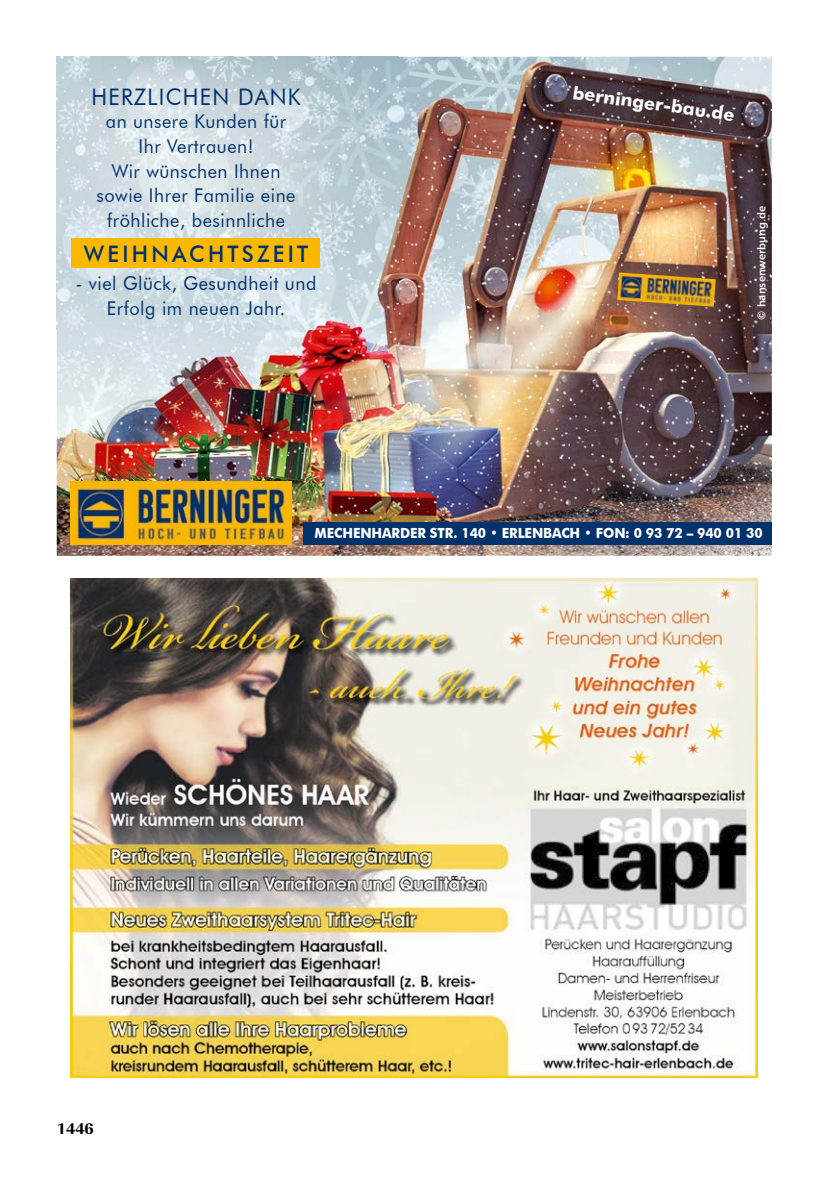
<style>
.page{position:relative;width:840px;height:1191px;background:#fff}
.page>*{position:absolute;margin:0;border:0;box-sizing:border-box;transform-origin:0 0}
.t1{font:22.8px "Futura BT";letter-spacing:.06em;color:#00326c;scale:.95 1}
.t2{font:500 22.8px "Futura BT";letter-spacing:.15em;color:#00326c;scale:.95 1}
.t3{font:19px/24.8px "Futura BT";letter-spacing:.03em;color:#00326c;text-align:center;scale:.95 1}
.t4{font:700 18px "Futura BT";color:#fff}
.t5{font:700 expanded 16px "Imperial URW";color:#000}
.t6{font:700 14px "Futura BT";letter-spacing:-.01em;color:#fff;scale:.95 1}
.t7{font:11px "Humanist 777 BT Bold B";color:#fff}
</style>
<div class="page">
<img style="left:71px;top:578px;width:686px;height:499px">
<img style="left:57px;top:57px;width:714px;height:499px">
<img style="left:71px;top:482px;width:220px;height:62px">
<div style="left:303px;top:522px;width:468px;height:22px;background:#00326c"></div>
<img style="left:617px;top:272px;width:98px;height:35px">
<img style="left:57px;top:57px;width:341px;height:272px">
<div style="left:71px;top:238px;width:248px;height:29px;background:#fbb800"></div>
<p class="t1" style="left:91px;top:83px;width:221px">HERZLICHEN DANK</p>
<p class="t4" style="left:574px;top:81px;width:164px;rotate:8deg">berninger-bau.de</p>
<p class="t3" style="left:96px;top:109px;width:211px">an unsere Kunden für<br>Ihr Vertrauen!<br>Wir wünschen Ihnen sowie Ihrer Familie eine fröhliche, besinnliche</p>
<p class="t2" style="left:84px;top:240px;width:237px">WEIHNACHTSZEIT</p>
<p class="t3" style="left:76px;top:271px;width:255px">- viel Glück, Gesundheit und<br>Erfolg im neuen Jahr.</p>
<p class="t7" style="left:754px;top:320px;width:116px;rotate:-90deg">© hansenwerbung.de</p>
<p class="t6" style="left:314px;top:525px;width:473px">MECHENHARDER STR. 140 • ERLENBACH • FON: 0 93 72 – 940 01 30</p>
<p class="t5" style="left:57px;top:1119px;width:39px">1446</p>
</div>
